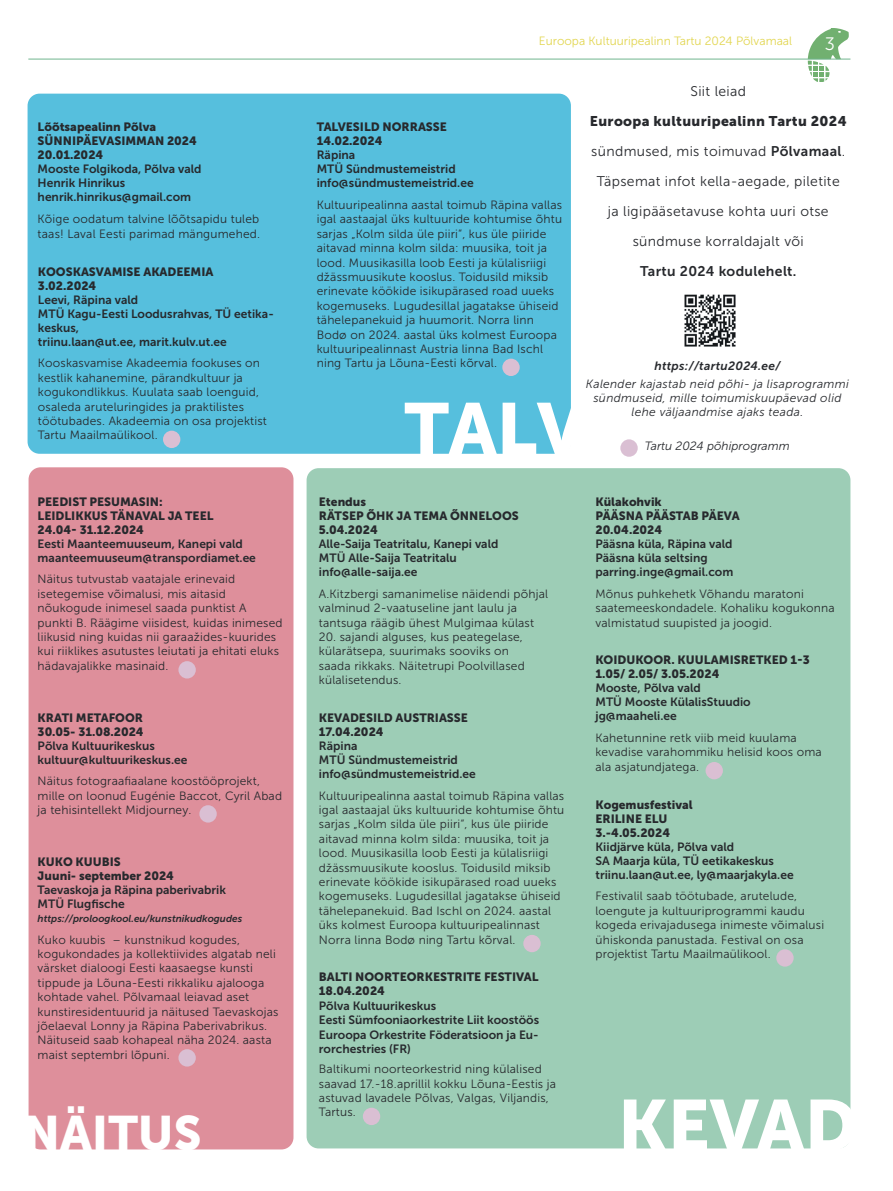
<style>
.page{position:relative;width:893px;height:1191px;background:#fff}
.page>*{position:absolute;margin:0;border:0;box-sizing:border-box;transform-origin:0 0}
.t1{font:72px "Museo Sans 900";color:#fff}
.t2{font:48px "Museo Sans 900";color:#fff}
.t3{font:18px "Museo Sans 300";color:#fff}
.t4{font:14px/30px "Museo Sans 300";letter-spacing:.025em;color:#27292d;text-align:center}
.t5{font:14px "Museo Sans 900";letter-spacing:.025em;color:#27292d}
.t6{font:14px "Museo Sans 700";letter-spacing:.025em;color:#27292d}
.t7{font:12px/14.4px "Museo Sans 300";letter-spacing:.015em;color:#27292d}
.t8{font:12px/14px "Museo Sans 700";color:#27292d}
.t9{font:12px/14px "Museo Sans 900";color:#27292d}
.t10{font:italic 12px/14px "Museo Sans 300";letter-spacing:.025em;color:#27292d;text-align:center}
.t11{font:12px "Museo Sans 300";color:#e2d651}
.t12{font:italic 12px "Museo Sans 300";color:#27292d}
.t13{font:italic 12px "Museo Sans 700";letter-spacing:.025em;color:#27292d}
.t14{font:italic 10px "Museo Sans 700";color:#27292d}
.s1{font-family:"Museo Sans 700"}
</style>
<div class="page">
<div style="left:29px;top:467px;width:264px;height:682px;background:#de8f9b;border-radius:12px"></div>
<div style="left:178px;top:661px;width:18px;height:17px;background:#dabfd3;border-radius:50%"></div>
<div style="left:199px;top:805px;width:18px;height:17px;background:#dabfd3;border-radius:50%"></div>
<div style="left:178px;top:1049px;width:18px;height:17px;background:#dabfd3;border-radius:50%"></div>
<div style="left:307px;top:468px;width:543px;height:680px;background:#9dcdb6;border-radius:12px"></div>
<div style="left:523px;top:935px;width:18px;height:17px;background:#dabfd3;border-radius:50%"></div>
<div style="left:776px;top:949px;width:18px;height:17px;background:#dabfd3;border-radius:50%"></div>
<div style="left:705px;top:762px;width:18px;height:17px;background:#dabfd3;border-radius:50%"></div>
<div style="left:363px;top:1107px;width:17px;height:18px;background:#dabfd3;border-radius:50%"></div>
<div style="left:28px;top:94px;width:543px;height:360px;background:#56bfdd;border-radius:12px"></div>
<div style="left:163px;top:431px;width:17px;height:17px;background:#dabfd3;border-radius:50%"></div>
<div style="left:502px;top:359px;width:18px;height:17px;background:#dabfd3;border-radius:50%"></div>
<div style="left:620px;top:439px;width:18px;height:18px;background:#dabfd3;border-radius:50%"></div>
<img style="left:684px;top:294px;width:52px;height:53px">
<svg style="left:808px;top:28px;width:41px;height:54px"></svg>
<hr style="left:28px;top:59px;width:822px;height:1px;background:#70b58e">
<p class="t9" style="left:38px;top:120px;width:161px">Lõõtsapealinn Põlva<br>SÜNNIPÄEVASIMMAN 2024<br>20.01.2024</p>
<p class="t8" style="left:38px;top:162px;width:165px">Mooste Folgikoda, Põlva vald<br>Henrik Hinrikus henrik.hinrikus@gmail.com</p>
<p class="t7" style="left:38px;top:212px;width:224px">Kõige oodatum talvine lõõtsapidu tuleb taas! Laval Eesti parimad mängumehed.</p>
<p class="t9" style="left:38px;top:264px;width:177px">KOOSKASVAMISE AKADEEMIA<br>3.02.2024</p>
<p class="t8" style="left:38px;top:292px;width:237px">Leevi, Räpina vald<br>MTÜ Kagu-Eesti Loodusrahvas, TÜ eetika&shy;keskus,<br>triinu.laan@ut.ee, marit.kulv.ut.ee</p>
<p class="t7" style="left:38px;top:356px;width:230px">Kooskasvamise Akadeemia fookuses on kestlik kahanemine, pärandkultuur ja kogukondlikkus. Kuulata saab loenguid, osaleda aruteluringides ja praktilistes töötubades. Akadeemia on osa projektist Tartu Maailmaülikool.</p>
<p class="t11" style="left:539px;top:35px;width:255px">Euroopa Kultuuripealinn Tartu 2024 Põlvamaal</p>
<h3 class="t3" style="left:822px;top:34px;width:12px">3</h3>
<h3 class="t3" style="left:825px;top:34px;width:12px">3</h3>
<p class="t9" style="left:317px;top:120px;width:132px">TALVESILD NORRASSE<br>14.02.2024</p>
<p class="t8" style="left:317px;top:148px;width:158px">Räpina<br>MTÜ Sündmustemeistrid info@sündmustemeistrid.ee</p>
<p class="t7" style="left:317px;top:198px;width:247px">Kultuuripealinna aastal toimub Räpina vallas igal aastaajal üks kultuuride kohtumise õhtu sarjas „Kolm silda üle piiri“, kus üle piiride aitavad minna kolm silda: muusika, toit ja lood. Muusikasilla loob Eesti ja külalisriigi džässmuusikute kooslus. Toidusild miksib erinevate köökide isikupärased road uueks kogemuseks. Lugudesillal jagatakse ühiseid tähelepanekuid ja huumorit. Norra linn Bodø on 2024. aastal üks kolmest Euroopa kultuuripealinnast Austria linna Bad Ischl ning Tartu ja Lõuna-Eesti kõrval.</p>
<p class="t4" style="left:690px;top:77px;width:57px">Siit leiad</p>
<p class="t5" style="left:590px;top:113px;width:258px">Euroopa kultuuripealinn Tartu 2024</p>
<p class="t4" style="left:591px;top:137px;width:256px">sündmused, mis toimuvad <span class="s1">Põlvamaal</span>.<br>Täpsemat infot kella-aegade, piletite ja ligipääsetavuse kohta uuri otse sündmuse korraldajalt või</p>
<p class="t6" style="left:640px;top:264px;width:158px">Tartu 2024 kodulehelt.</p>
<p class="t13" style="left:654px;top:359px;width:128px">https://tartu2024.ee/</p>
<p class="t10" style="left:586px;top:377px;width:264px">Kalender kajastab neid põhi- ja lisaprogrammi sündmuseid, mille toimumiskuupäevad olid lehe väljaandmise ajaks teada.</p>
<h1 class="t1" style="left:404px;top:388px;width:183px">TALV</h1>
<p class="t12" style="left:645px;top:439px;width:146px">Tartu 2024 põhiprogramm</p>
<p class="t9" style="left:38px;top:495px;width:177px">PEEDIST PESUMASIN:<br>LEIDLIKKUS TÄNAVAL JA TEEL<br>24.04- 31.12.2024</p>
<p class="t8" style="left:38px;top:537px;width:220px">Eesti Maanteemuuseum, Kanepi vald maanteemuuseum@transpordiamet.ee</p>
<p class="t7" style="left:38px;top:572px;width:246px">Näitus tutvustab vaatajale erinevaid isetegemise võimalusi, mis aitasid nõukogude inimesel saada punktist A punkti B. Räägime viisidest, kuidas inimesed liikusid ning kuidas nii garaažides-kuurides kui riiklikes asutustes leiutati ja ehitati eluks hädavajalikke masinaid.</p>
<p class="t9" style="left:319px;top:495px;width:201px">Etendus<br>RÄTSEP ÕHK JA TEMA ÕNNELOOS<br>5.04.2024</p>
<p class="t8" style="left:319px;top:537px;width:181px">Alle-Saija Teatritalu, Kanepi vald<br>MTÜ Alle-Saija Teatritalu info@alle-saija.ee</p>
<p class="t7" style="left:319px;top:586px;width:231px">A.Kitzbergi samanimelise näidendi põhjal valminud 2-vaatuseline jant laulu ja tantsuga räägib ühest Mulgimaa külast</p>
<p class="t7" style="left:319px;top:630px;width:207px">20. sajandi alguses, kus peategelase, külarätsepa, suurimaks sooviks on saada rikkaks. Näitetrupi Poolvillased külalisetendus.</p>
<p class="t9" style="left:319px;top:711px;width:151px">KEVADESILD AUSTRIASSE<br>17.04.2024</p>
<p class="t8" style="left:319px;top:739px;width:158px">Räpina<br>MTÜ Sündmustemeistrid info@sündmustemeistrid.ee</p>
<p class="t7" style="left:319px;top:788px;width:247px">Kultuuripealinna aastal toimub Räpina vallas igal aastaajal üks kultuuride kohtumise õhtu sarjas „Kolm silda üle piiri“, kus üle piiride aitavad minna kolm silda: muusika, toit ja lood. Muusikasilla loob Eesti ja külalisriigi džässmuusikute kooslus. Toidusild miksib erinevate köökide isikupärased road uueks kogemuseks. Lugudesillal jagatakse ühiseid tähelepanekuid. Bad Ischl on 2024. aastal üks kolmest Euroopa kultuuripealinnast Norra linna Bodø ning Tartu kõrval.</p>
<p class="t9" style="left:595px;top:495px;width:146px">Külakohvik<br>PÄÄSNA PÄÄSTAB PÄEVA<br>20.04.2024</p>
<p class="t8" style="left:595px;top:537px;width:139px">Pääsna küla, Räpina vald<br>Pääsna küla seltsing parring.inge@gmail.com</p>
<p class="t7" style="left:595px;top:586px;width:241px">Mõnus puhkehetk Võhandu maratoni saatemeeskondadele. Kohaliku kogukonna valmistatud suupisted ja joogid.</p>
<p class="t9" style="left:595px;top:653px;width:216px">KOIDUKOOR. KUULAMISRETKED 1-3<br>1.05/ 2.05/ 3.05.2024</p>
<p class="t8" style="left:595px;top:681px;width:157px">Mooste, Põlva vald<br>MTÜ Mooste KülalisStuudio jg@maaheli.ee</p>
<p class="t7" style="left:595px;top:730px;width:228px">Kahetunnine retk viib meid kuulama kevadise varahommiku helisid koos oma ala asjatundjatega.</p>
<p class="t9" style="left:38px;top:711px;width:108px">KRATI METAFOOR<br>30.05- 31.08.2024</p>
<p class="t8" style="left:38px;top:739px;width:151px">Põlva Kultuurikeskus kultuur@kultuurikeskus.ee</p>
<p class="t7" style="left:38px;top:774px;width:246px">Näitus fotograafiaalane koostööprojekt, mille on loonud Eugénie Baccot, Cyril Abad ja tehisintellekt Midjourney.</p>
<p class="t9" style="left:595px;top:797px;width:99px">Kogemusfestival<br>ERILINE ELU<br>3.-4.05.2024</p>
<p class="t8" style="left:595px;top:839px;width:200px">Kiidjärve küla, Põlva vald<br>SA Maarja küla, TÜ eetikakeskus triinu.laan@ut.ee, ly@maarjakyla.ee</p>
<p class="t7" style="left:595px;top:889px;width:230px">Festivalil saab töötubade, arutelude, loengute ja kultuuriprogrammi kaudu kogeda erivajadusega inimeste võimalusi ühiskonda panustada. Festival on osa projektist Tartu Maailmaülikool.</p>
<p class="t9" style="left:38px;top:855px;width:138px">KUKO KUUBIS<br>Juuni- september 2024</p>
<p class="t8" style="left:38px;top:883px;width:190px">Taevaskoja ja Räpina paberivabrik<br>MTÜ Flugfische</p>
<p class="t14" style="left:38px;top:913px;width:206px">https://proloogkool.eu/kunstnikudkogudes</p>
<p class="t7" style="left:38px;top:932px;width:242px">Kuko kuubis – kunstnikud kogudes, kogukondades ja kollektiivides algatab neli värsket dialoogi Eesti kaasaegse kunsti tippude ja Lõuna-Eesti rikkaliku ajalooga kohtade vahel. Põlvamaal leiavad aset kunstiresidentuurid ja näitused Taevaskojas jõelaeval Lonny ja Räpina Paberivabrikus.<br>Näituseid saab kohapeal näha 2024. aasta maist septembri lõpuni.</p>
<p class="t9" style="left:319px;top:970px;width:221px">BALTI NOORTEORKESTRITE FESTIVAL<br>18.04.2024</p>
<p class="t8" style="left:319px;top:998px;width:222px;line-height:14.4px">Põlva Kultuurikeskus<br>Eesti Sümfooniaorkestrite Liit koostöös<br>Euroopa Orkestrite Föderatsioon ja Eu&shy;rorchestries (FR)</p>
<p class="t7" style="left:319px;top:1062px;width:239px">Baltikumi noorteorkestrid ning külalised saavad 17.-18.aprillil kokku Lõuna-Eestis ja astuvad lavadele Põlvas, Valgas, Viljandis, Tartus.</p>
<h2 class="t2" style="left:23px;top:1106px;width:180px">NÄITUS</h2>
<h1 class="t1" style="left:618px;top:1084px;width:242px">KEVAD</h1>
</div>
